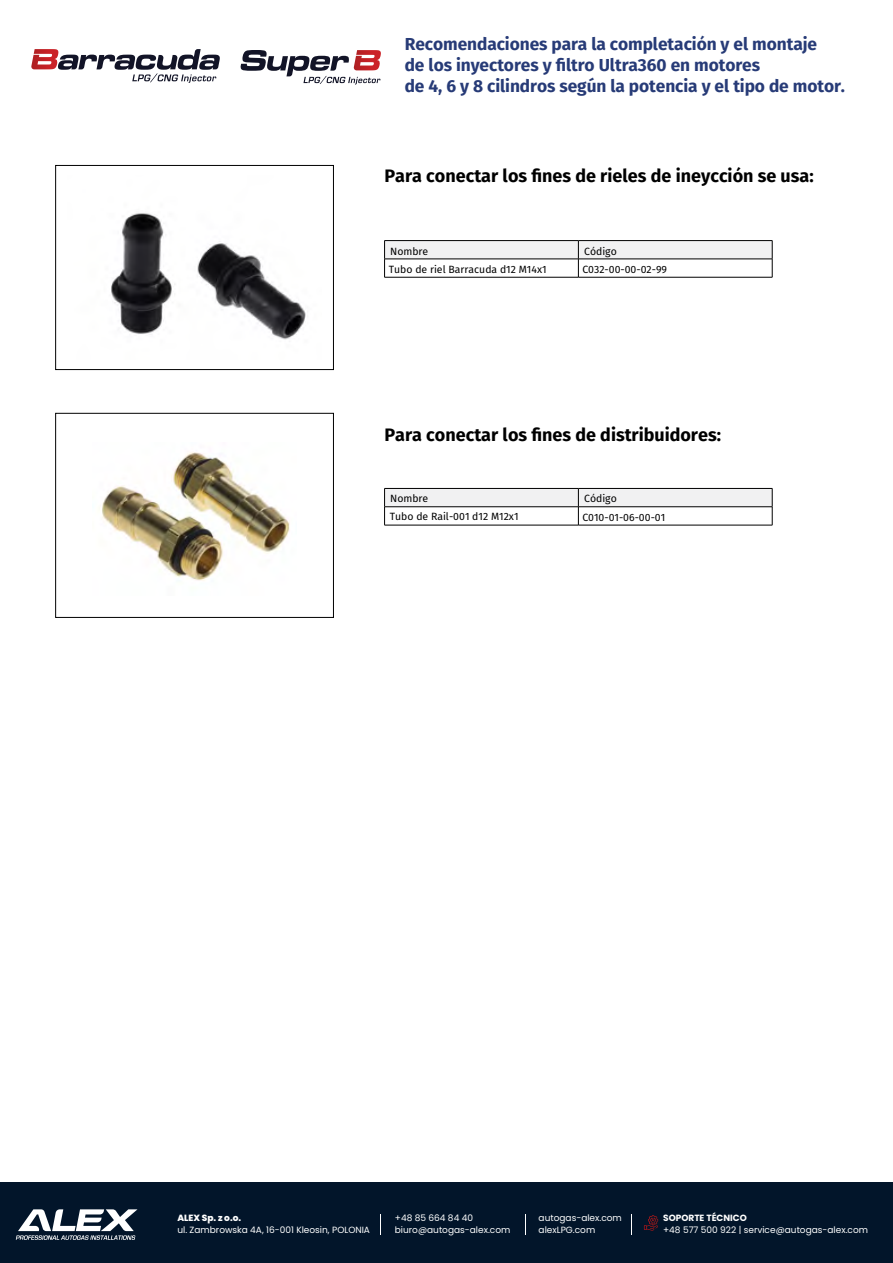
<style>
.page{position:relative;width:893px;height:1263px;background:#fff}
.page>*{position:absolute;margin:0;border:0;box-sizing:border-box;transform-origin:0 0}
.t1{font:700 18px "Fira Sans";color:#000}
.t2{font:700 17.4px/20.9px "Fira Sans";letter-spacing:-.005em;color:#273b77}
.t3{font:10.5px "Fira Sans";color:#000}
.t4{font:9px/12px "Poppins";color:#fff}
.t5{font:700 9px "Poppins";color:#fff}
.t6{font:800 9px "Poppins";color:#fff}
</style>
<div class="page">
<div style="left:55px;top:165px;width:279px;height:205px;border:1px solid #000"></div>
<div style="left:55px;top:413px;width:279px;height:205px;border:1px solid #000"></div>
<img style="left:111px;top:213px;width:195px;height:127px">
<img style="left:102px;top:452px;width:188px;height:129px">
<hr style="left:384px;top:240px;width:194px;height:1px;background:#000">
<hr style="left:578px;top:240px;width:194px;height:1px;background:#000">
<svg style="left:384px;top:241px;width:389px;height:36px"></svg>
<hr style="left:384px;top:277px;width:194px;height:1px;background:#000">
<hr style="left:578px;top:277px;width:194px;height:1px;background:#000">
<svg style="left:384px;top:488px;width:389px;height:37px"></svg>
<hr style="left:384px;top:525px;width:194px;height:1px;background:#000">
<hr style="left:578px;top:525px;width:194px;height:1px;background:#000">
<svg style="left:31px;top:49px;width:189px;height:34px"></svg>
<svg style="left:240px;top:50px;width:141px;height:35px"></svg>
<div style="left:0;top:1183px;width:893px;height:80px;background:#02152a"></div>
<svg style="left:16px;top:1209px;width:121px;height:31px"></svg>
<svg style="left:644px;top:1215px;width:14px;height:15px"></svg>
<svg style="left:525px;top:1214px;width:1px;height:21px"></svg>
<svg style="left:631px;top:1214px;width:1px;height:21px"></svg>
<svg style="left:380px;top:1214px;width:1px;height:21px"></svg>
<h2 class="t2" style="left:405px;top:32px;width:442px">Recomendaciones para la completación y el montaje<br>de los inyectores y filtro Ultra360 en motores<br>de 4, 6 y 8 cilindros según la potencia y el tipo de motor.</h2>
<h1 class="t1" style="left:384px;top:161px;width:431px">Para conectar los fines de rieles de ineycción se usa:</h1>
<p class="t3" style="left:390px;top:243px;width:40px">Nombre</p>
<p class="t3" style="left:584px;top:243px;width:34px">Código</p>
<p class="t3" style="left:389px;top:261px;width:159px">Tubo de riel Barracuda d12 M14x1</p>
<p class="t3" style="left:583px;top:261px;width:86px">C032-00-00-02-99</p>
<h1 class="t1" style="left:384px;top:420px;width:338px">Para conectar los fines de distribuidores:</h1>
<p class="t3" style="left:390px;top:491px;width:40px">Nombre</p>
<p class="t3" style="left:584px;top:491px;width:34px">Código</p>
<p class="t3" style="left:390px;top:508px;width:130px">Tubo de Rail-001 d12 M12x1</p>
<p class="t3" style="left:583px;top:509px;width:84px">C010-01-06-00-01</p>
<p class="t6" style="left:177px;top:1213px;width:65px">ALEX Sp. z o.o.</p>
<p class="t4" style="left:177px;top:1224px;width:194px">ul. Zambrowska 4A, 16-001 Kleosin, POLONIA</p>
<p class="t4" style="left:395px;top:1212px;width:117px">+48 85 664 84 40 biuro@autogas-alex.com</p>
<p class="t4" style="left:539px;top:1212px;width:85px">autogas-alex.com alexLPG.com</p>
<p class="t5" style="left:663px;top:1213px;width:85px">SOPORTE TÉCNICO</p>
<p class="t4" style="left:663px;top:1224px;width:206px">+48 577 500 922 | service@autogas-alex.com</p>
</div>
